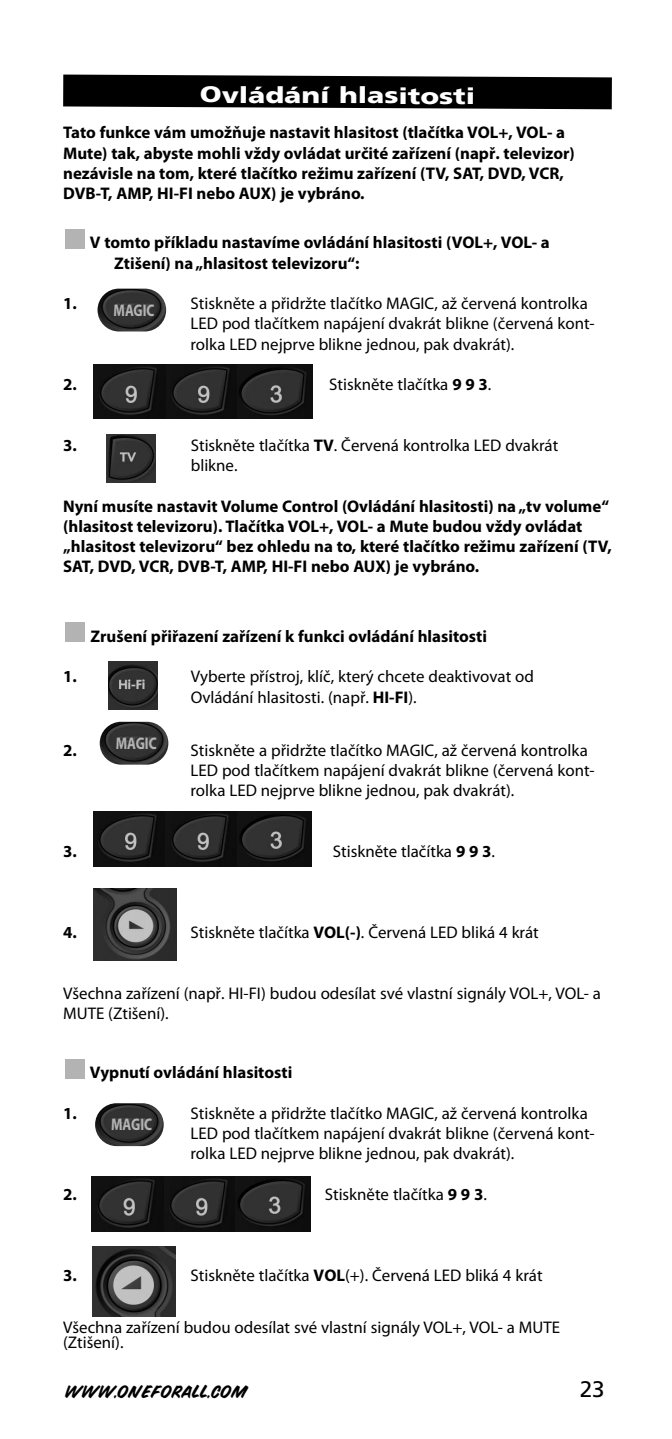
<style>
.page{position:relative;width:672px;height:1439px;background:#fff}
.page>*{position:absolute;margin:0;border:0;box-sizing:border-box;transform-origin:0 0}
.t1{font:900 22.5px "Frutiger";letter-spacing:-.005em;color:#fff;scale:1.25 1}
.t2{font:22.5px "Frutiger";color:#000}
.t3{font:16.88px/20.2px "Myriad Pro";color:#000}
.t4{font:700 16.88px/20.2px "Myriad Pro";color:#000}
.t5{font:700 16.88px "Myriad Pro";color:#b4b4b4;scale:.8 1}
.t6{font:13.5px "Snyder Speed";letter-spacing:.035em;color:#000}
.s1{font-weight:700}
</style>
<div class="page">
<div style="left:65px;top:1059px;width:20px;height:19px;background:#b3b3b3"></div>
<div style="left:65px;top:623px;width:20px;height:19px;background:#b3b3b3"></div>
<div style="left:65px;top:229px;width:20px;height:19px;background:#b3b3b3"></div>
<img style="left:94px;top:364px;width:72px;height:55px">
<img style="left:166px;top:364px;width:74px;height:55px">
<img style="left:238px;top:364px;width:74px;height:54px">
<img style="left:107px;top:434px;width:49px;height:49px">
<img style="left:93px;top:811px;width:73px;height:55px">
<img style="left:166px;top:811px;width:72px;height:55px">
<img style="left:238px;top:811px;width:74px;height:55px">
<img style="left:93px;top:888px;width:83px;height:72px">
<img style="left:108px;top:661px;width:50px;height:48px">
<img style="left:93px;top:1246px;width:83px;height:70px">
<img style="left:92px;top:1176px;width:72px;height:55px">
<img style="left:164px;top:1176px;width:72px;height:55px">
<img style="left:236px;top:1176px;width:74px;height:55px">
<svg style="left:63px;top:75px;width:549px;height:34px;background:#101010"></svg>
<img style="left:95px;top:1103px;width:69px;height:43px;border-radius:21px">
<img style="left:100px;top:721px;width:68px;height:43px;border-radius:21px">
<img style="left:97px;top:289px;width:69px;height:42px;border-radius:21px">
<h1 class="t1" style="left:200px;top:86px;width:222px">Ovládání hlasitosti</h1>
<p class="t4" style="left:63px;top:124px;width:513px">Tato funkce vám umožňuje nastavit hlasitost (tlačítka VOL+, VOL- a Mute) tak, abyste mohli vždy ovládat určité zařízení (např. televizor) nezávisle na tom, které tlačítko režimu zařízení (TV, SAT, DVD, VCR, DVB-T, AMP, HI-FI nebo AUX) je vybráno.</p>
<p class="t4" style="left:114px;top:234px;width:437px;text-indent:-24px">V tomto příkladu nastavíme ovládání hlasitosti (VOL+, VOL- a<br>Ztišení) na„hlasitost televizoru“:</p>
<p class="t4" style="left:63px;top:294px;width:15px">1.</p>
<p class="t3" style="left:191px;top:294px;width:406px">Stiskněte a přidržte tlačítko MAGIC, až červená kontrolka<br>LED pod tlačítkem napájení dvakrát blikne (červená kont&shy;rolka LED nejprve blikne jednou, pak dvakrát).</p>
<p class="t4" style="left:63px;top:375px;width:15px">2.</p>
<p class="t3" style="left:329px;top:375px;width:164px">Stiskněte tlačítka <span class="s1">9 9 3</span>.</p>
<p class="t5" style="left:114px;top:304px;width:53px">MAGIC</p>
<p class="t4" style="left:63px;top:436px;width:15px">3.</p>
<p class="t3" style="left:191px;top:436px;width:369px">Stiskněte tlačítka <span class="s1">TV</span>. Červená kontrolka LED dvakrát blikne.</p>
<p class="t4" style="left:63px;top:497px;width:550px">Nyní musíte nastavit Volume Control (Ovládání hlasitosti) na„tv volume“ (hlasitost televizoru). Tlačítka VOL+, VOL- a Mute budou vždy ovládat „hlasitost televizoru“ bez ohledu na to, které tlačítko režimu zařízení (TV, SAT, DVD, VCR, DVB-T, AMP, HI-FI nebo AUX) je vybráno.</p>
<p class="t4" style="left:90px;top:627px;width:398px">Zrušení přiřazení zařízení k funkci ovládání hlasitosti</p>
<p class="t4" style="left:63px;top:668px;width:15px">1.</p>
<p class="t3" style="left:191px;top:668px;width:345px">Vyberte přístroj, klíč, který chcete deaktivovat od<br>Ovládání hlasitosti. (např. <span class="s1">HI-FI</span>).</p>
<p class="t4" style="left:63px;top:741px;width:15px">2.</p>
<p class="t3" style="left:191px;top:741px;width:406px">Stiskněte a přidržte tlačítko MAGIC, až červená kontrolka<br>LED pod tlačítkem napájení dvakrát blikne (červená kont&shy;rolka LED nejprve blikne jednou, pak dvakrát).</p>
<p class="t5" style="left:116px;top:737px;width:53px">MAGIC</p>
<p class="t4" style="left:63px;top:842px;width:15px">3.</p>
<p class="t3" style="left:333px;top:842px;width:164px">Stiskněte tlačítka <span class="s1">9 9 3</span>.</p>
<p class="t4" style="left:63px;top:923px;width:15px">4.</p>
<p class="t3" style="left:191px;top:923px;width:350px">Stiskněte tlačítka <span class="s1">VOL(-)</span>. Červená LED bliká 4 krát</p>
<p class="t3" style="left:63px;top:984px;width:539px">Všechna zařízení (např. HI-FI) budou odesílat své vlastní signály VOL+, VOL- a<br>MUTE (Ztišení).</p>
<p class="t4" style="left:90px;top:1063px;width:204px">Vypnutí ovládání hlasitosti</p>
<p class="t4" style="left:63px;top:1104px;width:15px">1.</p>
<p class="t3" style="left:191px;top:1104px;width:406px">Stiskněte a přidržte tlačítko MAGIC, až červená kontrolka<br>LED pod tlačítkem napájení dvakrát blikne (červená kont&shy;rolka LED nejprve blikne jednou, pak dvakrát).</p>
<p class="t4" style="left:63px;top:1185px;width:15px">2.</p>
<p class="t3" style="left:325px;top:1185px;width:164px">Stiskněte tlačítka <span class="s1">9 9 3</span>.</p>
<p class="t5" style="left:111px;top:1118px;width:53px">MAGIC</p>
<p class="t4" style="left:63px;top:1266px;width:15px">3.</p>
<p class="t3" style="left:191px;top:1266px;width:354px">Stiskněte tlačítka <span class="s1">VOL</span>(+). Červená LED bliká 4 krát</p>
<p class="t3" style="left:63px;top:1320px;width:498px;line-height:15.8px">Všechna zařízení budou odesílat své vlastní signály VOL+, VOL- a MUTE (Ztišení).</p>
<p class="t6" style="left:65px;top:1384px;width:184px">WWW.ONEFORALL.COM</p>
<h1 class="t2" style="left:580px;top:1379px;width:27px">23</h1>
</div>
